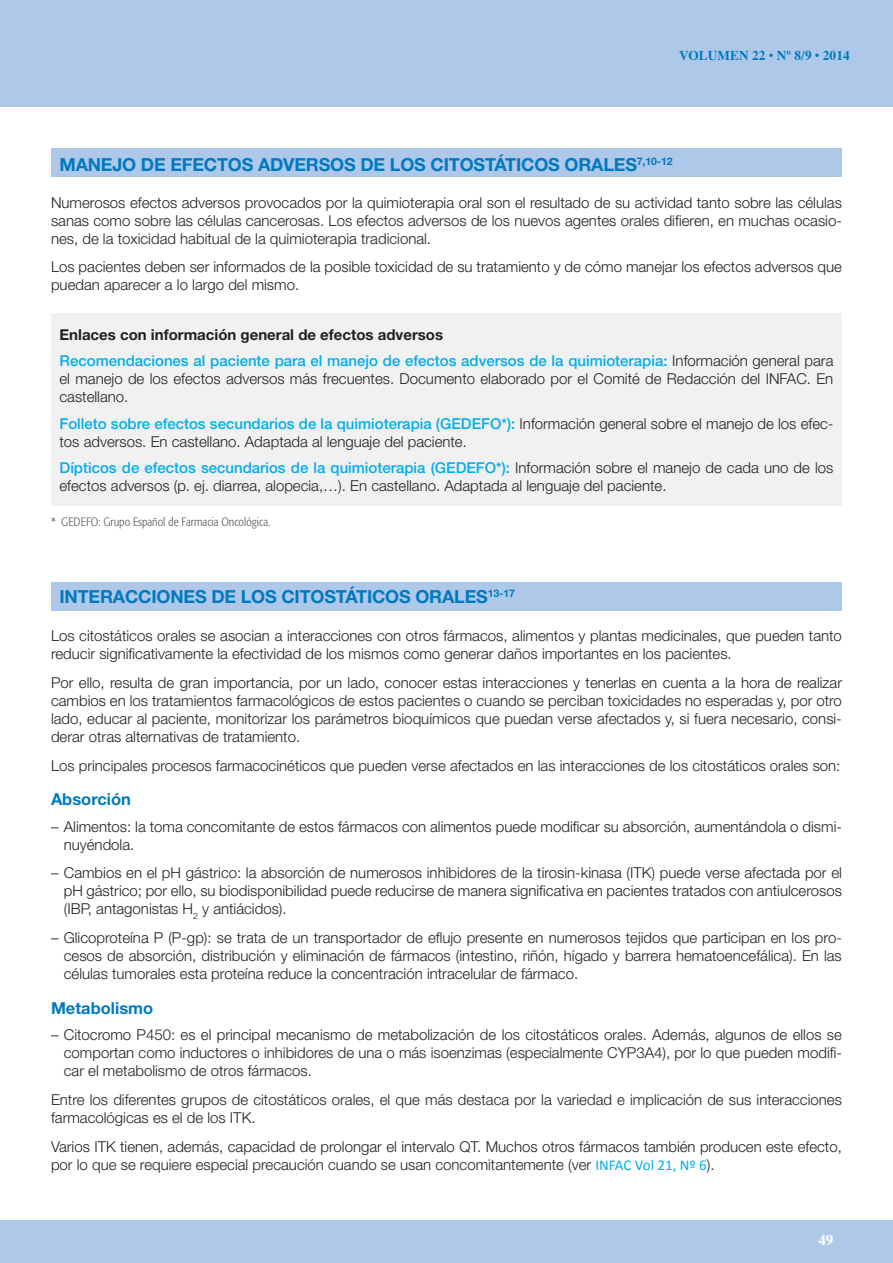
<style>
.page{position:relative;width:893px;height:1263px;background:#fff}
.page>*{position:absolute;margin:0;border:0;box-sizing:border-box;transform-origin:0 0}
.t1{font:700 18px "Helvetica Neue LT Std";letter-spacing:-.01em;color:#0079c1}
.t2{font:700 16.5px "Helvetica Neue";color:#0079c1}
.t3{font:300 15px/18px "Helvetica Neue";color:#231f20}
.t4{font:500 15px/26.5px "Helvetica Neue";color:#00aeef}
.t5{font:700 15px "Times";color:#fff}
.t6{font:700 13.5px "Times";letter-spacing:.01em;color:#0079c1}
.t7{font:300 condensed 12px "Formata";color:#58595b}
.s1{font-size:12px}
.s2{font-weight:700;color:#231f20}
.s3{font-weight:300;color:#231f20}
.s4{font-weight:500;color:#00aeef}
.s5{font-family:"Calibri";font-weight:400;color:#00aeef}
</style>
<div class="page">
<div style="left:0;top:0;width:893px;height:106px;background:#adc8e9"></div>
<div style="left:0;top:1220px;width:893px;height:43px;background:#adc8e9"></div>
<div style="left:51px;top:149px;width:791px;height:28px;background:#adc8e9"></div>
<div style="left:51px;top:313px;width:791px;height:193px;background:#f1f1f2"></div>
<div style="left:51px;top:583px;width:791px;height:28px;background:#adc8e9"></div>
<p class="t6" style="left:679px;top:42px;width:172px">VOLUMEN 22 <span class="s1">•</span> Nº 8/9 <span class="s1">•</span> 2014</p>
<p class="t1" style="left:60px;top:153px;width:614px">MANEJO DE EFECTOS ADVERSOS DE LOS CITOSTÁTICOS ORALES<sup>7,10-12</sup></p>
<p class="t3" style="left:51px;top:193px;width:792px;text-align:justify">Numerosos efectos adversos provocados por la quimioterapia oral son el resultado de su actividad tanto sobre las células sanas como sobre las células cancerosas. Los efectos adversos de los nuevos agentes orales difieren, en muchas ocasio&shy;nes, de la toxicidad habitual de la quimioterapia tradicional.</p>
<p class="t3" style="left:51px;top:258px;width:792px">Los pacientes deben ser informados de la posible toxicidad de su tratamiento y de cómo manejar los efectos adversos que puedan aparecer a lo largo del mismo.</p>
<p class="t4" style="left:60px;top:321px;width:775px"><span class="s2">Enlaces con información general de efectos adversos<br></span>Recomendaciones al paciente para el manejo de efectos adversos de la quimioterapia: <span class="s3">Información general para</span></p>
<p class="t3" style="left:60px;top:370px;width:775px">el manejo de los efectos adversos más frecuentes. Documento elaborado por el Comité de Redacción del INFAC. En castellano.</p>
<p class="t3" style="left:60px;top:414px;width:775px"><span class="s4">Folleto sobre efectos secundarios de la quimioterapia (GEDEFO*):</span> Información general sobre el manejo de los efec&shy;tos adversos. En castellano. Adaptada al lenguaje del paciente.</p>
<p class="t3" style="left:60px;top:459px;width:775px"><span class="s4">Dípticos de efectos secundarios de la quimioterapia (GEDEFO*):</span> Información sobre el manejo de cada uno de los efectos adversos (p. ej. diarrea, alopecia,…). En castellano. Adaptada al lenguaje del paciente.</p>
<p class="t7" style="left:51px;top:515px;width:221px">* GEDEFO: Grupo Español de Farmacia Oncológica.</p>
<p class="t1" style="left:60px;top:585px;width:457px">INTERACCIONES DE LOS CITOSTÁTICOS ORALES<sup>13-17</sup></p>
<p class="t3" style="left:51px;top:627px;width:792px">Los citostáticos orales se asocian a interacciones con otros fármacos, alimentos y plantas medicinales, que pueden tanto reducir significativamente la efectividad de los mismos como generar daños importantes en los pacientes.</p>
<p class="t3" style="left:51px;top:673px;width:792px;text-align:justify">Por ello, resulta de gran importancia, por un lado, conocer estas interacciones y tenerlas en cuenta a la hora de realizar cambios en los tratamientos farmacológicos de estos pacientes o cuando se perciban toxicidades no esperadas y, por otro lado, educar al paciente, monitorizar los parámetros bioquímicos que puedan verse afectados y, si fuera necesario, consi&shy;derar otras alternativas de tratamiento.</p>
<p class="t3" style="left:51px;top:756px;width:791px">Los principales procesos farmacocinéticos que pueden verse afectados en las interacciones de los citostáticos orales son:</p>
<p class="t2" style="left:51px;top:789px;width:82px">Absorción</p>
<p class="t3" style="left:64px;top:817px;width:780px;text-indent:-13px">– Alimentos: la toma concomitante de estos fármacos con alimentos puede modificar su absorción, aumentándola o dismi&shy;nuyéndola.</p>
<p class="t3" style="left:64px;top:864px;width:780px;text-align:justify;text-indent:-13px">– Cambios en el pH gástrico: la absorción de numerosos inhibidores de la tirosin-kinasa (ITK) puede verse afectada por el pH gástrico; por ello, su biodisponibilidad puede reducirse de manera significativa en pacientes tratados con antiulcerosos (IBP, antagonistas H<sub>2</sub> y antiácidos).</p>
<p class="t3" style="left:64px;top:928px;width:780px;text-align:justify;text-indent:-13px">– Glicoproteína P (P-gp): se trata de un transportador de eflujo presente en numerosos tejidos que participan en los pro&shy;cesos de absorción, distribución y eliminación de fármacos (intestino, riñón, hígado y barrera hematoencefálica). En las células tumorales esta proteína reduce la concentración intracelular de fármaco.</p>
<p class="t2" style="left:51px;top:998px;width:104px">Metabolismo</p>
<p class="t3" style="left:64px;top:1025px;width:780px;text-align:justify;text-indent:-13px">– Citocromo P450: es el principal mecanismo de metabolización de los citostáticos orales. Además, algunos de ellos se comportan como inductores o inhibidores de una o más isoenzimas (especialmente CYP3A4), por lo que pueden modifi&shy;car el metabolismo de otros fármacos.</p>
<p class="t3" style="left:51px;top:1090px;width:792px">Entre los diferentes grupos de citostáticos orales, el que más destaca por la variedad e implicación de sus interacciones farmacológicas es el de los ITK.</p>
<p class="t3" style="left:51px;top:1137px;width:792px">Varios ITK tienen, además, capacidad de prolongar el intervalo QT. Muchos otros fármacos también producen este efecto, por lo que se requiere especial precaución cuando se usan concomitantemente (ver <span class="s5">INFAC Vol 21, Nº 6</span>).</p>
<p class="t5" style="left:818px;top:1226px;width:16px">49</p>
</div>
